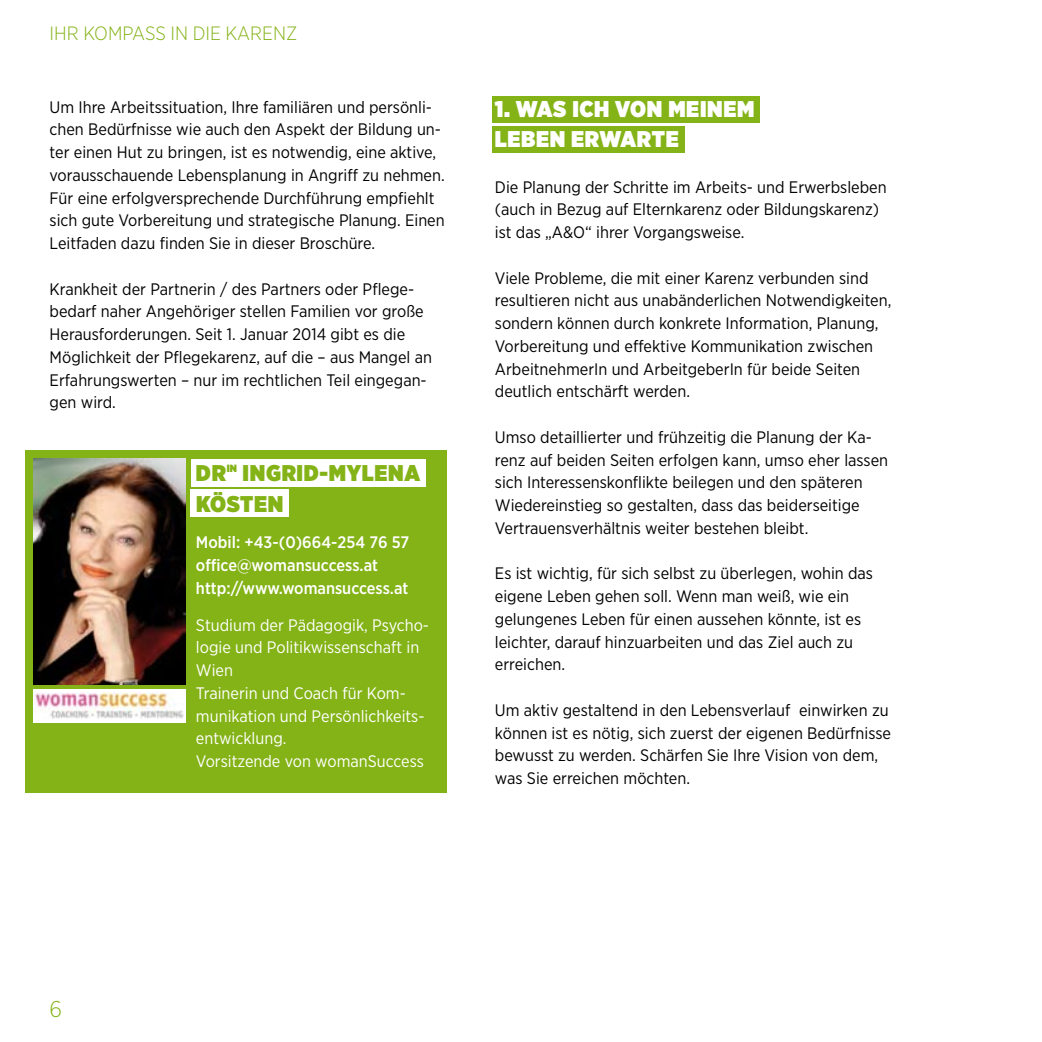
<style>
.page{position:relative;width:1042px;height:1042px;background:#fff}
.page>*{position:absolute;margin:0;border:0;box-sizing:border-box;transform-origin:0 0}
.t1{font:900 22.75px/29.8px "Gotham Narrow";letter-spacing:.03em;color:#fff}
.t2{font:900 22.75px/31.2px "Gotham Narrow";letter-spacing:.03em;color:#84b317}
.t3{font:300 22.75px "Gotham Narrow";color:#84b317}
.t4{font:300 19.25px "Gotham Narrow";color:#84b317}
.t5{font:16.62px/22.8px "Gotham Narrow";color:#000}
.t6{font:16.62px/22.8px "Gotham Narrow";color:#fff}
.t7{font:500 16.62px/22.8px "Gotham Narrow";color:#fff}
</style>
<div class="page">
<div style="left:492px;top:96px;width:267px;height:26px;background:#84b317"></div>
<div style="left:492px;top:126px;width:192px;height:26px;background:#84b317"></div>
<div style="left:25px;top:450px;width:421px;height:342px;background:#84b317"></div>
<img style="left:33px;top:459px;width:152px;height:226px">
<div style="left:191px;top:459px;width:234px;height:27px;background:#fff"></div>
<div style="left:191px;top:490px;width:98px;height:27px;background:#fff"></div>
<div style="left:33px;top:689px;width:152px;height:34px;background:#fff"></div>
<img style="left:35px;top:693px;width:149px;height:25px">
<p class="t4" style="left:50px;top:22px;width:249px">IHR KOMPASS I N DI E KARENZ</p>
<p class="t5" style="left:50px;top:95px;width:397px">Um Ihre Arbeitssituation, Ihre familiären und persönli&shy;chen Bedürfnisse wie auch den Aspekt der Bildung un&shy;ter einen Hut zu bringen, ist es notwendig, eine aktive, vorausschauende Lebensplanung in Angriff zu nehmen.<br>Für eine erfolgversprechende Durchführung empfiehlt sich gute Vorbereitung und strategische Planung. Einen Leitfaden dazu finden Sie in dieser Broschüre.</p>
<p class="t5" style="left:50px;top:277px;width:384px">Krankheit der Partnerin / des Partners oder Pflege&shy;bedarf naher Angehöriger stellen Familien vor große Herausforderungen. Seit 1. Januar 2014 gibt es die Möglichkeit der Pflegekarenz, auf die – aus Mangel an Erfahrungswerten – nur im rechtlichen Teil eingegan&shy;gen wird.</p>
<h1 class="t2" style="left:196px;top:456px;width:226px">DR<sup>IN</sup> INGRID-MYLENA<br>KÖSTEN</h1>
<p class="t7" style="left:196px;top:531px;width:215px">Mobil: +43-(0)664-254 76 57 office@womansuccess.at http://www.womansuccess.at</p>
<p class="t6" style="left:196px;top:613px;width:235px">Studium der Pädagogik, Psycho&shy;logie und Politikwissenschaft in<br>Wien<br>Trainerin und Coach für Kom&shy;munikation und Persönlichkeits&shy;entwicklung.<br>Vorsitzende von womanSuccess</p>
<h1 class="t1" style="left:495px;top:94px;width:261px">1. WAS ICH VON MEINEM<br>LEBEN ERWARTE</h1>
<p class="t5" style="left:495px;top:175px;width:393px">Die Planung der Schritte im Arbeits- und Erwerbsleben (auch in Bezug auf Elternkarenz oder Bildungskarenz) ist das „A&amp;O“ ihrer Vorgangsweise.</p>
<p class="t5" style="left:495px;top:266px;width:398px">Viele Probleme, die mit einer Karenz verbunden sind resultieren nicht aus unabänderlichen Notwendigkeiten, sondern können durch konkrete Information, Planung, Vorbereitung und effektive Kommunikation zwischen ArbeitnehmerIn und ArbeitgeberIn für beide Seiten deutlich entschärft werden.</p>
<p class="t5" style="left:495px;top:425px;width:395px">Umso detaillierter und frühzeitig die Planung der Ka&shy;renz auf beiden Seiten erfolgen kann, umso eher lassen sich Interessenskonflikte beilegen und den späteren Wiedereinstieg so gestalten, dass das beiderseitige Vertrauensverhältnis weiter bestehen bleibt.</p>
<p class="t5" style="left:495px;top:562px;width:380px">Es ist wichtig, für sich selbst zu überlegen, wohin das eigene Leben gehen soll. Wenn man weiß, wie ein gelungenes Leben für einen aussehen könnte, ist es leichter, darauf hinzuarbeiten und das Ziel auch zu erreichen.</p>
<p class="t5" style="left:495px;top:698px;width:397px">Um aktiv gestaltend in den Lebensverlauf einwirken zu können ist es nötig, sich zuerst der eigenen Bedürfnisse bewusst zu werden. Schärfen Sie Ihre Vision von dem, was Sie erreichen möchten.</p>
<h1 class="t3" style="left:50px;top:995px;width:14px">6</h1>
</div>
